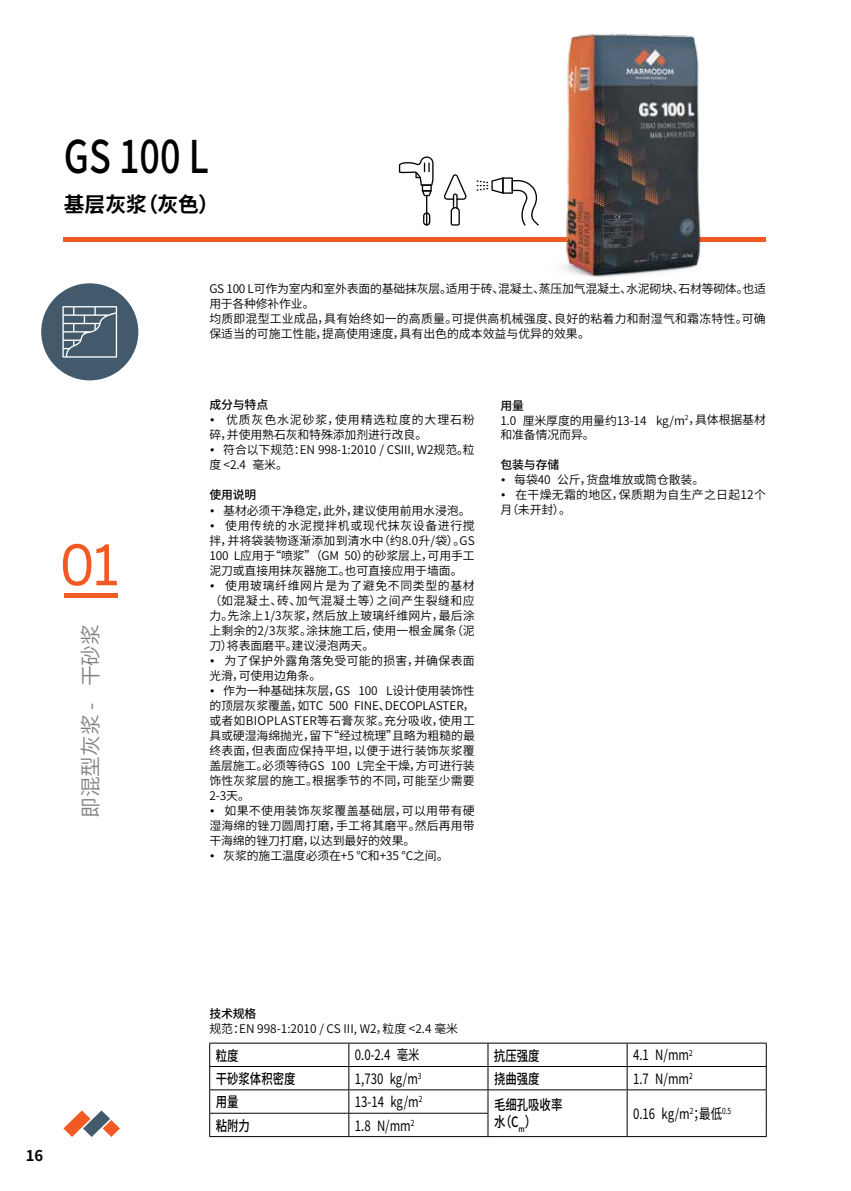
<style>
.page{position:relative;width:851px;height:1191px;background:#fff}
.page>*{position:absolute;margin:0;border:0;box-sizing:border-box;transform-origin:0 0}
.t1{font:58.35px "Numbers Deuce";color:#f15a22}
.t2{font:500 45px "Noto Sans CJ Ksc";color:#000;scale:.8 1}
.t3{font:600 20.85px "Noto Sans CJ Ksc";color:#808285}
.t4{font:700 20.85px "Noto Sans CJ Ksc";color:#000}
.t5{font:700 14.85px "Noto Sans CJ Ksc";color:#000}
.t6{font:14.25px "Noto Sans CJ Ksc";color:#000;scale:.8 1}
.t7{font:500 14.25px/17.1px "Noto Sans CJ Ksc";color:#000;scale:.8 1}
.t8{font:600 11.85px/15px "Noto Sans CJ Ksc";letter-spacing:-.01em;color:#000;text-align:justify}
.t9{font:600 11.85px/15px "Noto Sans CJ Ksc";letter-spacing:.075em;color:#000}
.t10{font:600 11.85px/15px "Noto Sans CJ Ksc";letter-spacing:.03em;color:#000}
.t11{font:600 11.85px/15px "Noto Sans CJ Ksc";letter-spacing:.025em;color:#000}
.t12{font:500 11.85px "Noto Sans CJ Ksc";letter-spacing:-.01em;color:#000}
.s1{font-family:"Gotham Greek";font-weight:400}
.s2{font-weight:500}
</style>
<div class="page">
<svg style="left:63px;top:1110px;width:57px;height:27px"></svg>
<div style="left:64px;top:593px;width:53px;height:5px;background:#f15a22"></div>
<div style="left:64px;top:237px;width:701px;height:5px;background:#f15a22"></div>
<img style="left:563px;top:34px;width:138px;height:243px">
<hr style="left:209px;top:1042px;width:140px;height:1px;background:#000">
<hr style="left:349px;top:1042px;width:139px;height:1px;background:#000">
<hr style="left:488px;top:1042px;width:139px;height:1px;background:#000">
<hr style="left:627px;top:1042px;width:139px;height:1px;background:#000">
<hr style="left:209px;top:1066px;width:140px;height:1px;background:#000">
<hr style="left:349px;top:1066px;width:139px;height:1px;background:#000">
<hr style="left:488px;top:1066px;width:139px;height:1px;background:#000">
<hr style="left:627px;top:1066px;width:139px;height:1px;background:#000">
<hr style="left:209px;top:1089px;width:140px;height:1px;background:#000">
<hr style="left:349px;top:1089px;width:139px;height:1px;background:#000">
<hr style="left:488px;top:1089px;width:139px;height:1px;background:#000">
<hr style="left:627px;top:1089px;width:139px;height:1px;background:#000">
<hr style="left:209px;top:1112px;width:140px;height:1px;background:#000">
<svg style="left:209px;top:1043px;width:1px;height:93px"></svg>
<hr style="left:349px;top:1112px;width:139px;height:1px;background:#000">
<svg style="left:348px;top:1043px;width:1px;height:93px"></svg>
<svg style="left:487px;top:1043px;width:1px;height:93px"></svg>
<svg style="left:626px;top:1043px;width:1px;height:93px"></svg>
<svg style="left:765px;top:1043px;width:1px;height:93px"></svg>
<hr style="left:209px;top:1136px;width:140px;height:1px;background:#000">
<hr style="left:349px;top:1136px;width:139px;height:1px;background:#000">
<hr style="left:488px;top:1136px;width:139px;height:1px;background:#000">
<hr style="left:627px;top:1136px;width:139px;height:1px;background:#000">
<hr style="left:426px;top:195px;width:1px;height:31px;background:#000">
<svg style="left:423px;top:212px;width:7px;height:14px"></svg>
<svg style="left:399px;top:156px;width:34px;height:40px"></svg>
<svg style="left:444px;top:174px;width:22px;height:52px"></svg>
<svg style="left:476px;top:177px;width:62px;height:49px"></svg>
<svg style="left:41px;top:283px;width:97px;height:97px"></svg>
<h2 class="t2" style="left:64px;top:131px;width:183px">GS 100 L</h2>
<h3 class="t4" style="left:64px;top:192px;width:157px">基层灰浆（灰色）</h3>
<h1 class="t1" style="left:60px;top:537px;width:62px">01</h1>
<h3 class="t3" style="left:79px;top:818px;width:196px;rotate:-90deg">即混型灰浆 - 干砂浆</h3>
<p class="t8" style="left:209px;top:281px;width:558px;text-align:left">GS 100 L可作为室内和室外表面的基础抹灰层。适用于砖、混凝土、蒸压加气混凝土、水泥砌块、石材等砌体。也适用于各种修补作业。<br>均质即混型工业成品，具有始终如一的高质量。可提供高机械强度、良好的粘着力和耐湿气和霜冻特性。可确保适当的可施工性能，提高使用速度，具有出色的成本效益与优异的效果。</p>
<p class="t12" style="left:209px;top:398px;width:60px">成分与特点</p>
<p class="t9" style="left:209px;top:413px;width:267px"><span class="s1">•</span> 优质灰色水泥砂浆，使用精选粒度的大理石粉碎，并使用熟石灰和特殊添加剂进行改良。</p>
<p class="t8" style="left:209px;top:443px;width:267px"><span class="s1">•</span> 符合以下规范：EN 998-1:2010 / CSIII, W2规范。粒度 &lt;2.4 毫米。</p>
<p class="t12" style="left:209px;top:488px;width:49px">使用说明</p>
<p class="t8" style="left:209px;top:503px;width:263px"><span class="s1">•</span> 基材必须干净稳定，此外，建议使用前用水浸泡。</p>
<p class="t8" style="left:209px;top:518px;width:267px"><span class="s1">•</span> 使用传统的水泥搅拌机或现代抹灰设备进行搅拌，并将袋装物逐渐添加到清水中（约8.0升/袋）。GS 100 L应用于“喷浆”（GM 50）的砂浆层上，可用手工泥刀或直接用抹灰器施工。也可直接应用于墙面。</p>
<p class="t8" style="left:209px;top:578px;width:267px"><span class="s1">•</span> 使用玻璃纤维网片是为了避免不同类型的基材（如混凝土、砖、加气混凝土等）之间产生裂缝和应力。先涂上1/3灰浆，然后放上玻璃纤维网片，最后涂上剩余的2/3灰浆。涂抹施工后，使用一根金属条（泥刀）将表面磨平。建议浸泡两天。</p>
<p class="t10" style="left:209px;top:653px;width:267px"><span class="s1">•</span> 为了保护外露角落免受可能的损害，并确保表面光滑，可使用边角条。</p>
<p class="t8" style="left:209px;top:683px;width:267px"><span class="s1">•</span> 作为一种基础抹灰层，GS 100 L设计使用装饰性的顶层灰浆覆盖，如TC 500 FINE、DECOPLASTER，或者如BIOPLASTER等石膏灰浆。充分吸收，使用工具或硬湿海绵抛光，留下“经过梳理”且略为粗糙的最终表面，但表面应保持平坦，以便于进行装饰灰浆覆盖层施工。必须等待GS 100 L完全干燥，方可进行装饰性灰浆层的施工。根据季节的不同，可能至少需要2-3天。</p>
<p class="t8" style="left:209px;top:803px;width:267px"><span class="s1">•</span> 如果不使用装饰灰浆覆盖基础层，可以用带有硬湿海绵的锉刀圆周打磨，手工将其磨平。然后再用带干海绵的锉刀打磨，以达到最好的效果。</p>
<p class="t8" style="left:209px;top:848px;width:241px"><span class="s1">•</span> 灰浆的施工温度必须在+5 °C和+35 °C之间。</p>
<p class="t8" style="left:500px;top:398px;width:267px;text-align:left"><span class="s2">用量<br></span>1.0 厘米厚度的用量约13-14 kg/m<sup>2</sup>，具体根据基材和准备情况而异。</p>
<p class="t12" style="left:500px;top:458px;width:60px">包装与存储</p>
<p class="t8" style="left:500px;top:473px;width:205px"><span class="s1">•</span> 每袋40 公斤，货盘堆放或筒仓散装。</p>
<p class="t11" style="left:500px;top:488px;width:267px"><span class="s1">•</span> 在干燥无霜的地区，保质期为自生产之日起12个月（未开封）。</p>
<p class="t5" style="left:26px;top:1146px;width:19px">16</p>
<p class="t12" style="left:209px;top:1006px;width:49px">技术规格</p>
<p class="t8" style="left:209px;top:1021px;width:250px">规范：EN 998-1:2010 / CS III, W2，粒度 &lt;2.4 毫米</p>
<p class="t7" style="left:216px;top:1047px;width:30px">粒度</p>
<p class="t6" style="left:355px;top:1047px;width:82px">0.0-2.4 毫米</p>
<p class="t7" style="left:494px;top:1047px;width:58px">抗压强度</p>
<p class="t6" style="left:633px;top:1047px;width:76px">4.1 N/mm<sup>2</sup></p>
<p class="t7" style="left:216px;top:1070px;width:101px">干砂浆体积密度</p>
<p class="t6" style="left:355px;top:1070px;width:85px">1,730 kg/m<sup>3</sup></p>
<p class="t7" style="left:494px;top:1070px;width:58px">挠曲强度</p>
<p class="t6" style="left:633px;top:1070px;width:76px">1.7 N/mm<sup>2</sup></p>
<p class="t7" style="left:216px;top:1093px;width:30px">用量</p>
<p class="t6" style="left:355px;top:1094px;width:86px">13-14 kg/m<sup>2</sup></p>
<p class="t7" style="left:494px;top:1096px;width:87px">毛细孔吸收率水（C<sub>m</sub>）</p>
<p class="t6" style="left:633px;top:1105px;width:124px">0.16 kg/m<sup>2</sup>；最低<sup>0.5</sup></p>
<p class="t7" style="left:216px;top:1117px;width:44px">粘附力</p>
<p class="t6" style="left:355px;top:1117px;width:76px">1.8 N/mm<sup>2</sup></p>
</div>
